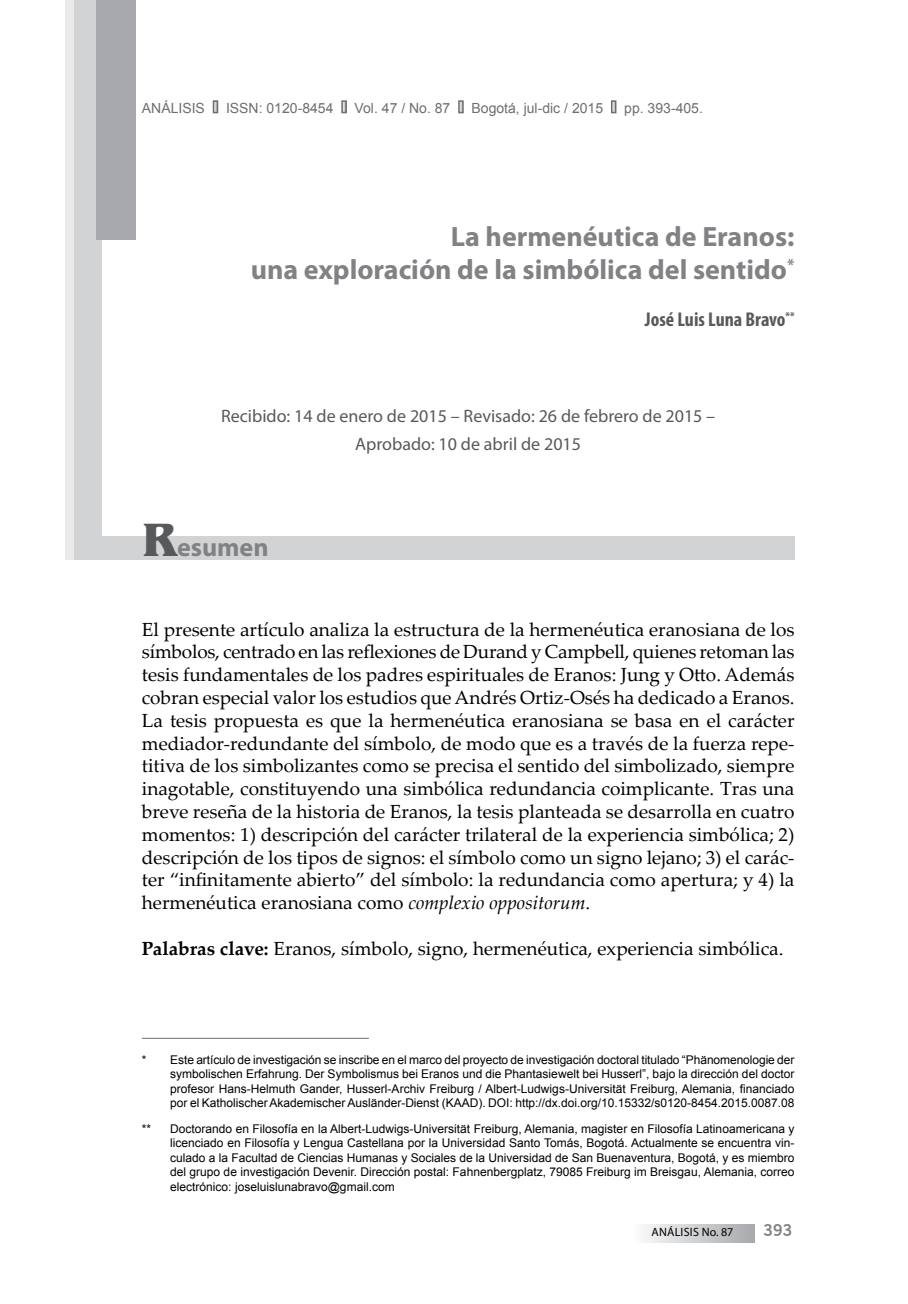
<style>
.page{position:relative;width:908px;height:1304px;background:#fff}
.page>*{position:absolute;margin:0;border:0;box-sizing:border-box;transform-origin:0 0}
.t1{font:700 28px/33.6px "Myriad Pro";color:#808285;text-align:right}
.t2{font:700 26px "Myriad Pro";color:#808285}
.t3{font:700 condensed 20px "Myriad Pro";color:#58595b}
.t4{font:19px/22.8px "Palatino Linotype";color:#000;text-align:justify}
.t5{font:18px/28px "Myriad Pro";color:#58595b;text-align:center}
.t6{font:700 16px "News Gothic BT";color:#808285}
.t7{font:14px "Arial";color:#6d6e71}
.t8{font:12px/14.4px "Arial";color:#000;text-align:justify}
.t9{font:12px "Myriad Pro";letter-spacing:.02em;color:#000}
.s1{color:#fff}
.s2{font-family:"Benguiat IT Cby BT";font-size:48px;color:#58595b}
.s3{font-style:italic}
.s4{font-weight:700}
</style>
<div class="page">
<div style="left:633px;top:1224px;width:121px;height:19px;background:linear-gradient(to right,#fcfdfd,#a7a9ac)"></div>
<div style="left:83px;top:536px;width:711px;height:24px;background:#d1d3d4"></div>
<div style="left:71px;top:0;width:31px;height:560px;background:#d1d3d4"></div>
<div style="left:65px;top:0;width:8px;height:560px;background:#ebebec"></div>
<div style="left:96px;top:0;width:40px;height:239px;background:#a7a9ac"></div>
<hr style="left:142px;top:1038px;width:227px;height:1px;background:#6d6e71">
<div style="left:213px;top:100px;width:5px;height:13px;border:2px solid #6d6e71"></div>
<div style="left:341px;top:100px;width:5px;height:13px;border:2px solid #6d6e71"></div>
<div style="left:458px;top:100px;width:5px;height:13px;border:2px solid #6d6e71"></div>
<div style="left:610px;top:100px;width:6px;height:13px;border:2px solid #6d6e71"></div>
<p class="t7" style="left:142px;top:99px;width:65px">ANÁLISIS</p>
<p class="t7" style="left:226px;top:99px;width:109px">ISSN: 0120-8454</p>
<p class="t7" style="left:354px;top:99px;width:97px">Vol. 47 / No. 87</p>
<p class="t7" style="left:471px;top:99px;width:133px">Bogotá, jul-dic / 2015</p>
<p class="t7" style="left:624px;top:99px;width:80px">pp. 393-405.</p>
<h1 class="t1" style="left:250px;top:219px;width:545px">La hermenéutica de Eranos:<br>una exploración de la simbólica del sentido<sup>*</sup></h1>
<p class="t3" style="left:633px;top:307px;width:163px"><span class="s1">1</span> José Luis Luna Bravo<sup>**</sup></p>
<p class="t5" style="left:221px;top:402px;width:495px">Recibido: 14 de enero de 2015 – Revisado: 26 de febrero de 2015 –<br>Aprobado: 10 de abril de 2015</p>
<h2 class="t2" style="left:142px;top:530px;width:128px"><span class="s2">R</span>esumen</h2>
<p class="t4" style="left:142px;top:617px;width:654px">El presente artículo analiza la estructura de la hermenéutica eranosiana de los símbolos, centrado en las reflexiones de Durand y Campbell, quienes retoman las tesis fundamentales de los padres espirituales de Eranos: Jung y Otto. Además cobran especial valor los estudios que Andrés Ortiz-Osés ha dedicado a Eranos.<br>La tesis propuesta es que la hermenéutica eranosiana se basa en el carácter mediador-redundante del símbolo, de modo que es a través de la fuerza repe&shy;titiva de los simbolizantes como se precisa el sentido del simbolizado, siempre inagotable, constituyendo una simbólica redundancia coimplicante. Tras una breve reseña de la historia de Eranos, la tesis planteada se desarrolla en cuatro momentos: 1) descripción del carácter trilateral de la experiencia simbólica; 2) descripción de los tipos de signos: el símbolo como un signo lejano; 3) el carác&shy;ter “infinitamente abierto” del símbolo: la redundancia como apertura; y 4) la hermenéutica eranosiana como <span class="s3">complexio oppositorum</span>.</p>
<p class="t4" style="left:142px;top:936px;width:642px"><span class="s4">Palabras clave:</span> Eranos, símbolo, signo, hermenéutica, experiencia simbólica.</p>
<p class="t8" style="left:170px;top:1053px;width:625px;text-indent:-28px">* Este artículo de investigación se inscribe en el marco del proyecto de investigación doctoral titulado “Phänomenologie der symbolischen Erfahrung. Der Symbolismus bei Eranos und die Phantasiewelt bei Husserl”, bajo la dirección del doctor profesor Hans-Helmuth Gander, Husserl-Archiv Freiburg / Albert-Ludwigs-Universität Freiburg, Alemania, financiado por el KatholischerAkademischerAusländer-Dienst (KAAD). DOI: http://dx.doi.org/10.15332/s0120-8454.2015.0087.08</p>
<p class="t8" style="left:142px;top:1122px;width:11px">**</p>
<p class="t8" style="left:170px;top:1122px;width:625px">Doctorando en Filosofía en la Albert-Ludwigs-Universität Freiburg, Alemania, magister en Filosofía Latinoamericana y licenciado en Filosofía y Lengua Castellana por la Universidad Santo Tomás, Bogotá. Actualmente se encuentra vin&shy;culado a la Facultad de Ciencias Humanas y Sociales de la Universidad de San Buenaventura, Bogotá, y es miembro del grupo de investigación Devenir. Dirección postal: Fahnenbergplatz, 79085 Freiburg im Breisgau, Alemania, correo electrónico: joseluislunabravo@gmail.com</p>
<p class="t9" style="left:651px;top:1225px;width:83px">ANÁLISIS No. 87</p>
<p class="t6" style="left:763px;top:1221px;width:31px">393</p>
</div>
